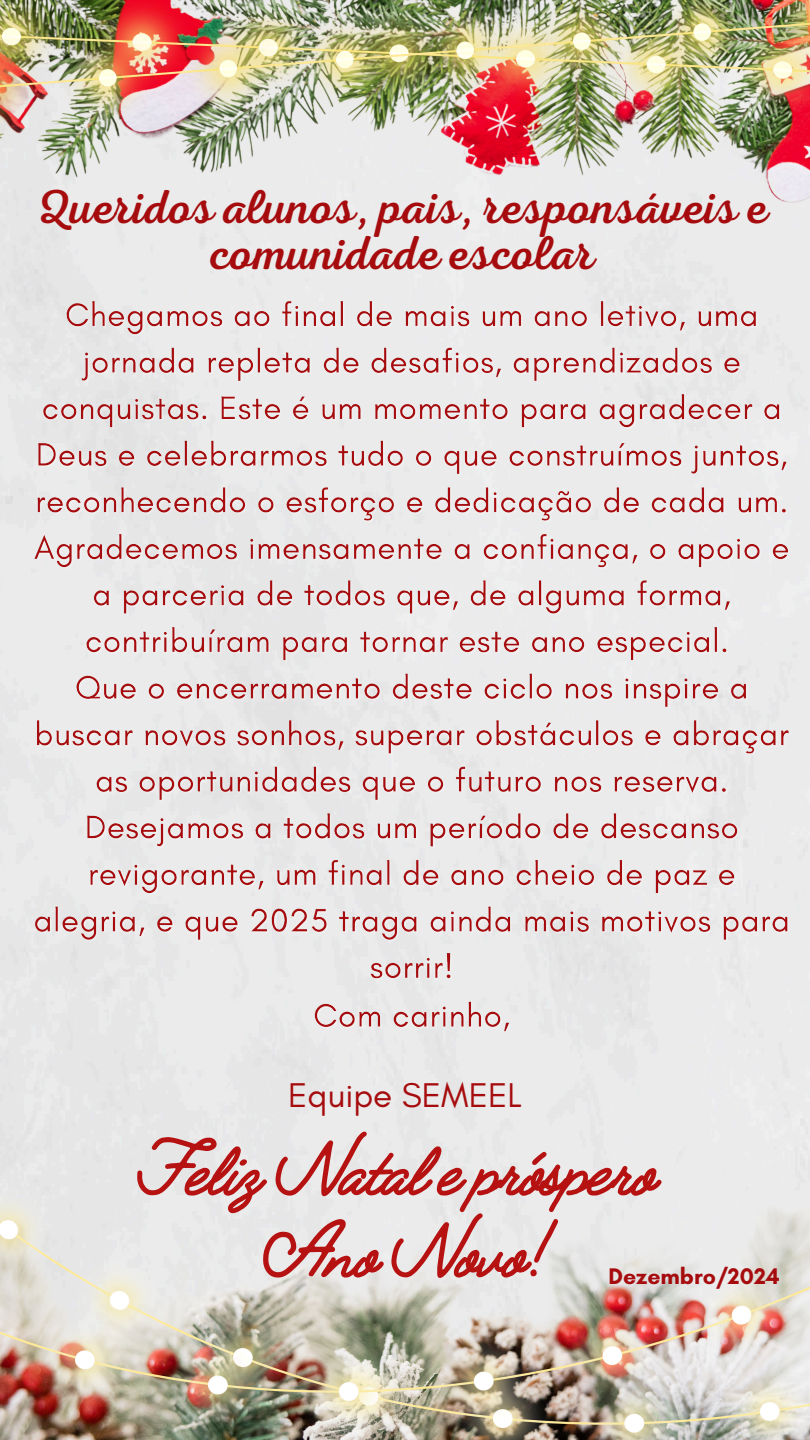
<style>
.page{position:relative;width:810px;height:1440px;background:#fff}
.page>*{position:absolute;margin:0;border:0;box-sizing:border-box;transform-origin:0 0}
.t1{font:700 80.8px/81.8px "Jimmy Script";color:#b61212;text-align:center}
.t2{font:48px/46.5px "RTL Adam Script Regular";color:#a60c0e;text-align:center}
.t3{font:35px "Glacial Indifference";color:#a60c0e}
.t4{font:700 23px "Glacial Indifference";color:#a60c0e}
</style>
<div class="page">
<div style="left:0;top:966px;width:810px;height:170px;background:#ebebeb"></div>
<img style="left:0;top:1136px;width:810px;height:304px">
<img style="left:0;top:140px;width:810px;height:161px">
<img style="left:0;top:0;width:810px;height:140px">
<img style="left:31px;top:294px;width:764px;height:742px">
<p class="t2" style="left:37px;top:185px;width:733px">Queridos alunos, pais, responsáveis e comunidade escolar</p>
<h3 class="t3" style="left:288px;top:1074px;width:235px">Equipe SEMEEL</h3>
<h1 class="t1" style="left:137px;top:1132px;width:520px">Feliz Natal epróspero<br>Ano Novo!</h1>
<p class="t4" style="left:609px;top:1262px;width:173px">Dezembro/2024</p>
</div>
